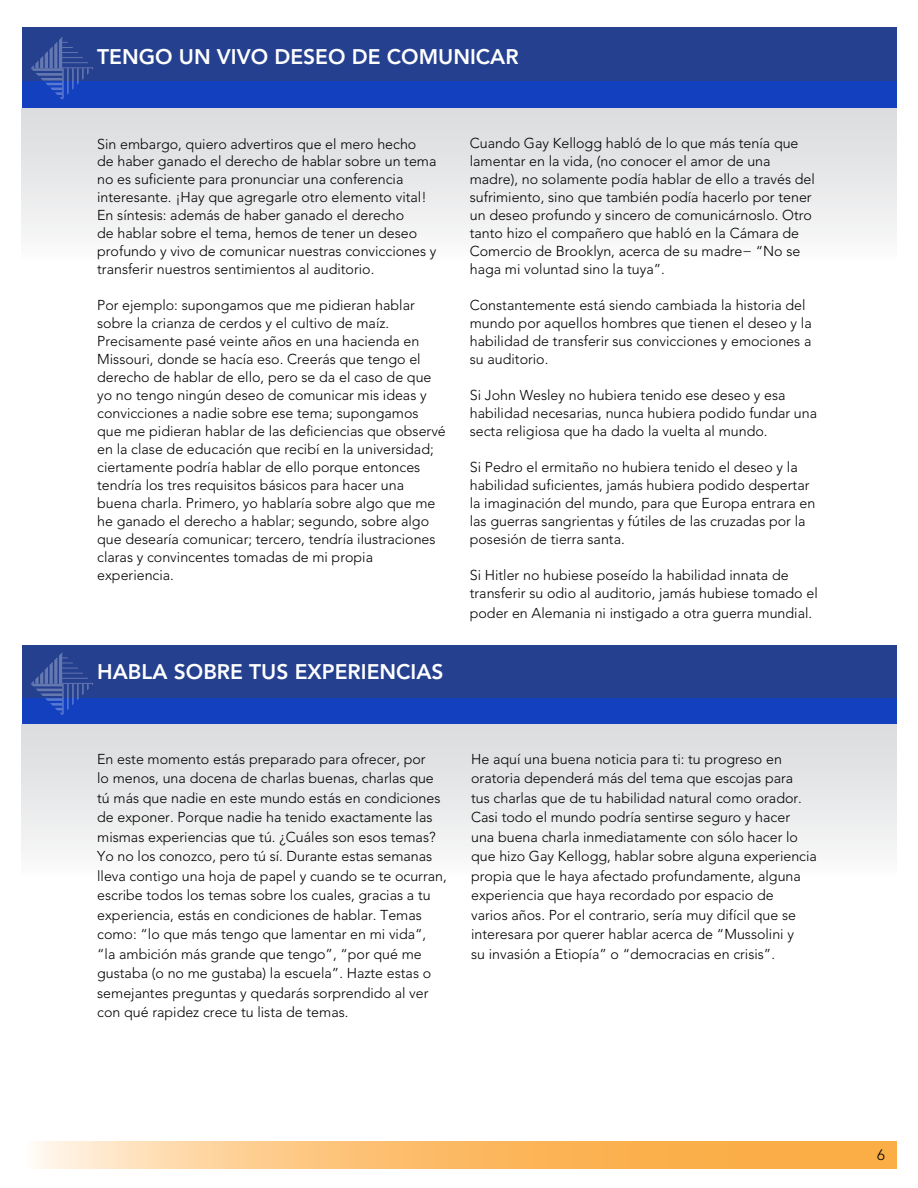
<style>
.page{position:relative;width:918px;height:1188px;background:#fff}
.page>*{position:absolute;margin:0;border:0;box-sizing:border-box;transform-origin:0 0}
.t1{font:800 21px "Avenir LT Std";color:#fff}
.t2{font:300 15px "Avenir LT Std";color:#000}
.t3{font:300 14.25px/18px "Avenir LT Std";color:#000}
</style>
<div class="page">
<div style="left:22px;top:28px;width:874px;height:58px;background:#25408f"></div>
<svg style="left:36px;top:1142px;width:860px;height:26px;background:#fcc174"></svg>
<div style="left:22px;top:81px;width:874px;height:27px;background:#1240be"></div>
<div style="left:22px;top:108px;width:874px;height:154px;background:linear-gradient(to bottom,#d9dadc,#fafafb)"></div>
<svg style="left:31px;top:37px;width:63px;height:63px"></svg>
<div style="left:22px;top:645px;width:874px;height:58px;background:#25408f"></div>
<div style="left:22px;top:698px;width:874px;height:27px;background:#1240be"></div>
<div style="left:22px;top:724px;width:874px;height:154px;background:linear-gradient(to bottom,#d9dadc,#fafafb)"></div>
<svg style="left:31px;top:652px;width:63px;height:63px"></svg>
<h1 class="t1" style="left:97px;top:44px;width:386px">TENGO UN VIVO DESEO DE COM UNICAR</h1>
<p class="t3" style="left:97px;top:135px;width:341px">Sin embargo, quiero advertiros que el mero hecho de haber ganado el derecho de hablar sobre un tema no es suficiente para pronunciar una conferencia interesante. ¡Hay que agregarle otro elemento vital!<br>En síntesis: además de haber ganado el derecho<br>de hablar sobre el tema, hemos de tener un deseo profundo y vivo de comunicar nuestras convicciones y transferir nuestros sentimientos al auditorio.</p>
<p class="t3" style="left:97px;top:297px;width:350px">Por ejemplo: supongamos que me pidieran hablar sobre la crianza de cerdos y el cultivo de maíz.<br>Precisamente pasé veinte años en una hacienda en Missouri, donde se hacía eso. Creerás que tengo el derecho de hablar de ello, pero se da el caso de que yo no tengo ningún deseo de comunicar mis ideas y convicciones a nadie sobre ese tema; supongamos que me pidieran hablar de las deficiencias que observé en la clase de educación que recibí en la universidad; ciertamente podría hablar de ello porque entonces tendría los tres requisitos básicos para hacer una buena charla. Primero, yo hablaría sobre algo que me he ganado el derecho a hablar; segundo, sobre algo que desearía comunicar; tercero, tendría ilustraciones claras y convincentes tomadas de mi propia experiencia.</p>
<h1 class="t1" style="left:97px;top:659px;width:237px">HABLA SOBRE TUS EXPERIE</h1>
<h1 class="t1" style="left:380px;top:659px;width:66px">NCIAS</h1>
<p class="t3" style="left:470px;top:135px;width:347px">Cuando Gay Kellogg habló de lo que más tenía que lamentar en la vida, (no conocer el amor de una madre), no solamente podía hablar de ello a través del sufrimiento, sino que también podía hacerlo por tener un deseo profundo y sincero de comunicárnoslo. Otro tanto hizo el compañero que habló en la Cámara de Comercio de Brooklyn, acerca de su madre− “No se haga mi voluntad sino la tuya”.</p>
<p class="t3" style="left:470px;top:297px;width:343px">Constantemente está siendo cambiada la historia del mundo por aquellos hombres que tienen el deseo y la habilidad de transferir sus convicciones y emociones a su auditorio.</p>
<p class="t3" style="left:470px;top:387px;width:349px">Si John Wesley no hubiera tenido ese deseo y esa habilidad necesarias, nunca hubiera podido fundar una secta religiosa que ha dado la vuelta al mundo.</p>
<p class="t3" style="left:470px;top:459px;width:347px">Si Pedro el ermitaño no hubiera tenido el deseo y la habilidad suficientes, jamás hubiera podido despertar la imaginación del mundo, para que Europa entrara en las guerras sangrientas y fútiles de las cruzadas por la posesión de tierra santa.</p>
<p class="t3" style="left:470px;top:567px;width:349px">Si Hitler no hubiese poseído la habilidad innata de transferir su odio al auditorio, jamás hubiese tomado el</p>
<p class="t3" style="left:470px;top:604px;width:344px">poder en Alemania ni instigado a otra guerra mundial.</p>
<p class="t3" style="left:97px;top:749px;width:351px;line-height:19.5px">En este momento estás preparado para ofrecer, por<br>lo menos, una docena de charlas buenas, charlas que tú más que nadie en este mundo estás en condiciones de exponer. Porque nadie ha tenido exactamente las mismas experiencias que tú. ¿Cuáles son esos temas?<br>Yo no los conozco, pero tú sí. Durante estas semanas lleva contigo una hoja de papel y cuando se te ocurran, escribe todos los temas sobre los cuales, gracias a tu experiencia, estás en condiciones de hablar. Temas como: “lo que más tengo que lamentar en mi vida“, “la ambición más grande que tengo”, “por qué me gustaba (o no me gustaba) la escuela”. Hazte estas o semejantes preguntas y quedarás sorprendido al ver con qué rapidez crece tu lista de temas.</p>
<p class="t3" style="left:471px;top:749px;width:347px;line-height:19.5px">He aquí una buena noticia para ti: tu progreso en oratoria dependerá más del tema que escojas para<br>tus charlas que de tu habilidad natural como orador.<br>Casi todo el mundo podría sentirse seguro y hacer<br>una buena charla inmediatamente con sólo hacer lo que hizo Gay Kellogg, hablar sobre alguna experiencia propia que le haya afectado profundamente, alguna experiencia que haya recordado por espacio de<br>varios años. Por el contrario, sería muy difícil que se interesara por querer hablar acerca de “Mussolini y<br>su invasión a Etiopía” o “democracias en crisis”.</p>
<p class="t2" style="left:877px;top:1146px;width:9px">6</p>
</div>
